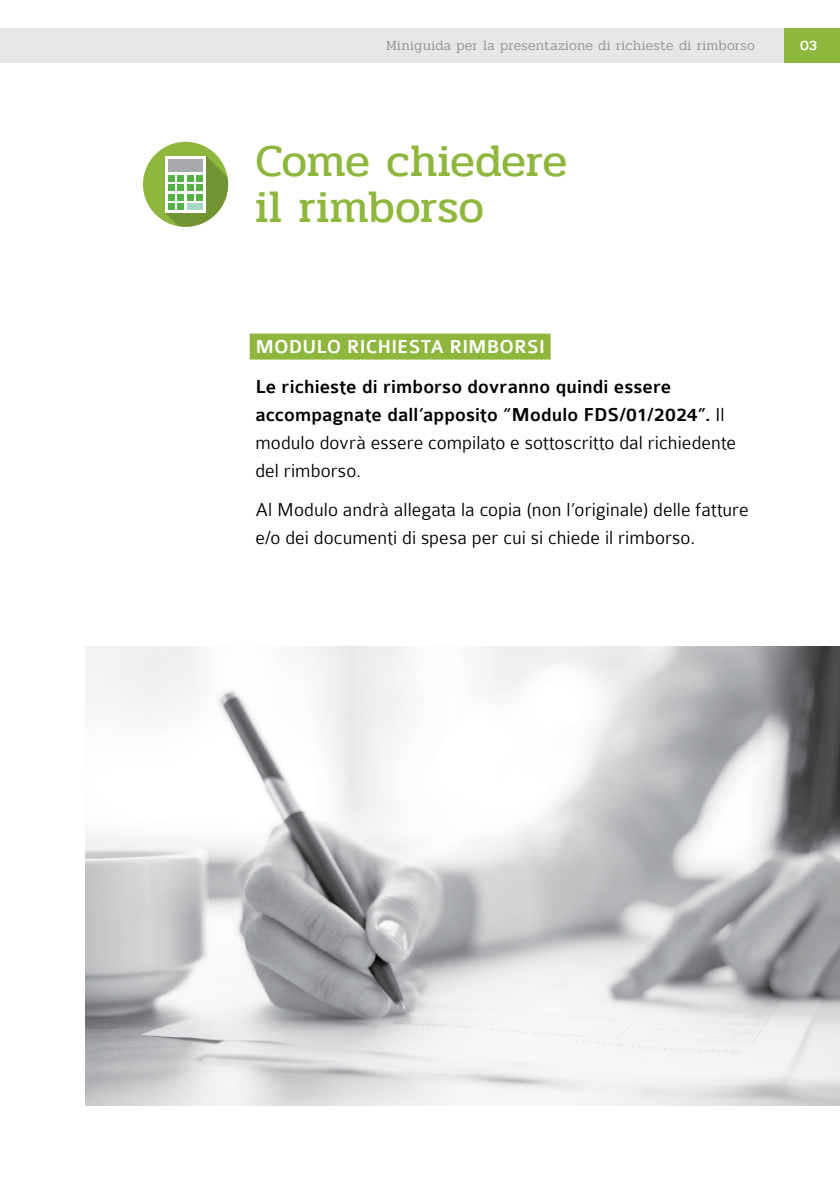
<style>
.page{position:relative;width:840px;height:1191px;background:#fff}
.page>*{position:absolute;margin:0;border:0;box-sizing:border-box;transform-origin:0 0}
.t1{font:46px/46px "Pridi";letter-spacing:-.01em;color:#8fb73e}
.t2{font:500 20px/28px "Colaborate";letter-spacing:.005em;color:#000}
.t3{font:300 20px/28px "Colaborate";letter-spacing:.005em;color:#000}
.t4{font:500 20px "Colaborate";letter-spacing:.005em;color:#fff}
.t5{font:300 14px "Pridi";letter-spacing:.02em;color:#939598}
.t6{font:500 14px "Pridi";color:#fff}
.s1{font-weight:300}
</style>
<div class="page">
<div style="left:782px;top:28px;width:57px;height:34px;background:#8fb73e"></div>
<div style="left:0;top:28px;width:782px;height:34px;background:#e6e7e8"></div>
<div style="left:249px;top:333px;width:301px;height:26px;background:#8fb73e"></div>
<div style="left:143px;top:142px;width:85px;height:85px;background:#8fb73e;border-radius:50%"></div>
<svg style="left:165px;top:156px;width:63px;height:71px"></svg>
<div style="left:196px;top:194px;width:7px;height:6px;background:#56af47"></div>
<div style="left:168px;top:203px;width:6px;height:7px;background:#56af47"></div>
<div style="left:178px;top:203px;width:6px;height:7px;background:#56af47"></div>
<div style="left:187px;top:203px;width:16px;height:7px;background:#a3d8c4"></div>
<div style="left:168px;top:159px;width:35px;height:12px;background:#a7a9ac"></div>
<img style="left:85px;top:646px;width:754px;height:460px">
<p class="t5" style="left:386px;top:36px;width:370px">Miniguida per la presentazione di richieste di rimborso</p>
<p class="t6" style="left:799px;top:35px;width:18px">03</p>
<h1 class="t1" style="left:255px;top:139px;width:313px">Come chiedere il rimborso</h1>
<p class="t4" style="left:255px;top:337px;width:291px">MODULO RICHIESTA RIMBORSI</p>
<p class="t2" style="left:255px;top:373px;width:482px">Le richieste di rimborso dovranno quindi essere accompagnate dall’apposito “Modulo FDS/01/2024”. <span class="s1">Il modulo dovrà essere compilato e sottoscritto dal richiedente del rimborso.</span></p>
<p class="t3" style="left:255px;top:496px;width:494px">Al Modulo andrà allegata la copia (non l’originale) delle fatture e/o dei documenti di spesa per cui si chiede il rimborso.</p>
</div>
